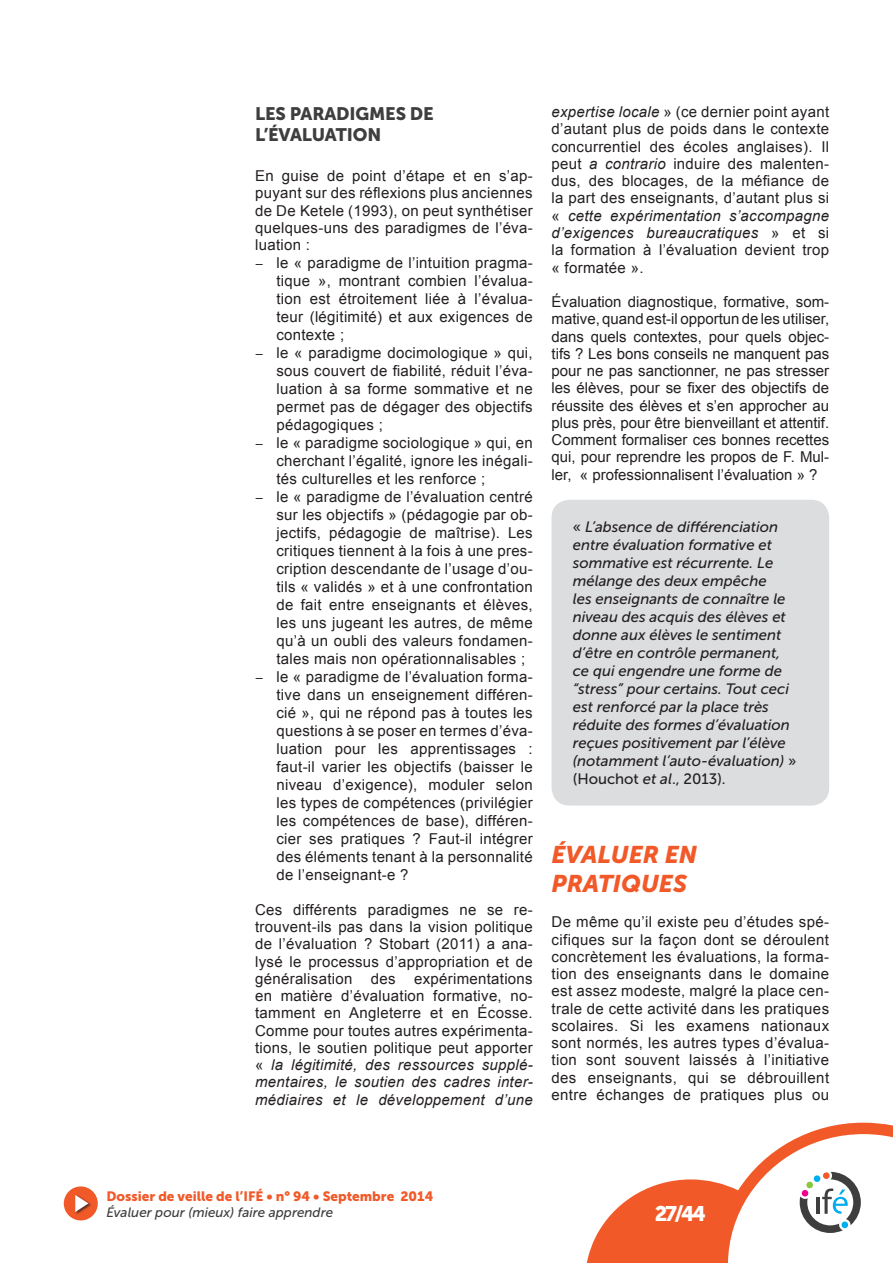
<style>
.page{position:relative;width:893px;height:1263px;background:#fff}
.page>*{position:absolute;margin:0;border:0;box-sizing:border-box;transform-origin:0 0}
.t1{font:italic 24px/28.8px "Museo Sans 900";color:#f15929}
.t2{font:21px "Museo Sans 900";color:#fff}
.t3{font:18px/21.6px "Museo Sans 900";letter-spacing:-.01em;color:#3e3e3f}
.t4{font:15px/17.2px "Arial";letter-spacing:.02em;color:#231f20;text-align:justify}
.t5{font:italic 15px/18px "Museo Sans 500";color:#231f20}
.t6{font:13.5px "Museo Sans 900";color:#f15929}
.t7{font:italic 13.5px "Museo Sans 500";color:#3e3e3f}
.s1{font-style:italic}
.s2{font-style:normal}
</style>
<div class="page">
<div style="left:64px;top:1186px;width:34px;height:34px;background:#f15929;border-radius:50%"></div>
<div style="left:75px;top:1194px;width:16px;height:21px;background:#231f20;opacity:.75"></div>
<svg style="left:75px;top:1195px;width:13px;height:17px"></svg>
<svg style="left:587px;top:1123px;width:306px;height:140px"></svg>
<div style="left:806px;top:1181px;width:7px;height:7px;background:#8bc63e;border-radius:50%"></div>
<div style="left:814px;top:1175px;width:6px;height:7px;background:#00aeef;border-radius:50%"></div>
<div style="left:823px;top:1172px;width:7px;height:7px;background:#f15929;border-radius:50%"></div>
<div style="left:841px;top:1221px;width:7px;height:7px;background:#00aeef;border-radius:50%"></div>
<div style="left:801px;top:1190px;width:7px;height:7px;background:#ed028c;border-radius:50%"></div>
<div style="left:551px;top:500px;width:278px;height:305px;background:#dcdddf;border-radius:18px"></div>
<p class="t3" style="left:255px;top:103px;width:180px">LES PARADIGMES DE<br>L’ÉVALUATION</p>
<p class="t4" style="left:255px;top:167px;width:279px">En guise de point d’étape et en s’ap-</p>
<p class="t4" style="left:255px;top:185px;width:279px">puyant sur des réflexions plus anciennes</p>
<p class="t4" style="left:255px;top:202px;width:279px">de De Ketele (1993), on peut synthétiser</p>
<p class="t4" style="left:255px;top:219px;width:279px">quelques-uns des paradigmes de l’éva-</p>
<p class="t4" style="left:255px;top:236px;width:56px">luation :</p>
<p class="t4" style="left:255px;top:254px;width:279px">− le « paradigme de l’intuition pragma-</p>
<p class="t4" style="left:276px;top:272px;width:258px">tique », montrant combien l’évalua-</p>
<p class="t4" style="left:276px;top:290px;width:258px">tion est étroitement liée à l’évalua-</p>
<p class="t4" style="left:276px;top:308px;width:258px">teur (légitimité) et aux exigences de</p>
<p class="t4" style="left:276px;top:326px;width:69px">contexte ;</p>
<p class="t4" style="left:255px;top:344px;width:279px">− le « paradigme docimologique » qui,</p>
<p class="t4" style="left:276px;top:362px;width:258px">sous couvert de fiabilité, réduit l’éva-</p>
<p class="t4" style="left:276px;top:380px;width:258px">luation à sa forme sommative et ne</p>
<p class="t4" style="left:276px;top:398px;width:258px">permet pas de dégager des objectifs</p>
<p class="t4" style="left:276px;top:416px;width:108px">pédagogiques ;</p>
<p class="t4" style="left:255px;top:434px;width:279px">− le « paradigme sociologique » qui, en</p>
<p class="t4" style="left:276px;top:452px;width:258px">cherchant l’égalité, ignore les inégali-</p>
<p class="t4" style="left:276px;top:470px;width:210px">tés culturelles et les renforce ;</p>
<p class="t4" style="left:255px;top:488px;width:279px">− le « paradigme de l’évaluation centré</p>
<p class="t4" style="left:276px;top:506px;width:258px">sur les objectifs » (pédagogie par ob-</p>
<p class="t4" style="left:276px;top:524px;width:258px">jectifs, pédagogie de maîtrise). Les</p>
<p class="t4" style="left:276px;top:542px;width:258px">critiques tiennent à la fois à une pres-</p>
<p class="t4" style="left:276px;top:560px;width:258px">cription descendante de l’usage d’ou-</p>
<p class="t4" style="left:276px;top:578px;width:258px">tils « validés » et à une confrontation</p>
<p class="t4" style="left:276px;top:596px;width:258px">de fait entre enseignants et élèves,</p>
<p class="t4" style="left:276px;top:614px;width:258px">les uns jugeant les autres, de même</p>
<p class="t4" style="left:276px;top:632px;width:258px">qu’à un oubli des valeurs fondamen-</p>
<p class="t4" style="left:276px;top:650px;width:250px">tales mais non opérationnalisables ;</p>
<p class="t4" style="left:255px;top:668px;width:279px">− le « paradigme de l’évaluation forma-</p>
<p class="t4" style="left:276px;top:686px;width:258px">tive dans un enseignement différen-</p>
<p class="t4" style="left:276px;top:704px;width:258px">cié », qui ne répond pas à toutes les</p>
<p class="t4" style="left:276px;top:722px;width:258px">questions à se poser en termes d’éva-</p>
<p class="t4" style="left:276px;top:740px;width:258px">luation pour les apprentissages :</p>
<p class="t4" style="left:276px;top:758px;width:258px">faut-il varier les objectifs (baisser le</p>
<p class="t4" style="left:276px;top:776px;width:258px">niveau d’exigence), moduler selon</p>
<p class="t4" style="left:276px;top:794px;width:258px">les types de compétences (privilégier</p>
<p class="t4" style="left:276px;top:812px;width:258px">les compétences de base), différen-</p>
<p class="t4" style="left:276px;top:830px;width:258px">cier ses pratiques ? Faut-il intégrer</p>
<p class="t4" style="left:276px;top:848px;width:258px">des éléments tenant à la personnalité</p>
<p class="t4" style="left:276px;top:866px;width:134px">de l’enseignant-e ?</p>
<p class="t4" style="left:255px;top:901px;width:279px">Ces différents paradigmes ne se re&shy;trouvent-ils pas dans la vision politique de l’évaluation ? Stobart (2011) a ana&shy;lysé le processus d’appropriation et de généralisation des expérimentations en matière d’évaluation formative, no&shy;tamment en Angleterre et en Écosse.<br>Comme pour toutes autres expérimenta&shy;tions, le soutien politique peut apporter « <span class="s1">la légitimité, des ressources supplé&shy;mentaires, le soutien des cadres inter&shy;médiaires et le développement d’une</span></p>
<p class="t4" style="left:551px;top:103px;width:279px"><span class="s1">expertise locale</span> » (ce dernier point ayant d’autant plus de poids dans le contexte concurrentiel des écoles anglaises). Il peut <span class="s1">a contrario</span> induire des malenten&shy;dus, des blocages, de la méfiance de la part des enseignants, d’autant plus si « <span class="s1">cette expérimentation s’accompagne d’exigences bureaucratiques</span> » et si la formation à l’évaluation devient trop « formatée ».</p>
<p class="t4" style="left:551px;top:293px;width:279px">Évaluation diagnostique, formative, som&shy;mative, quand est-il opportun de les utiliser, dans quels contextes, pour quels objec&shy;tifs ? Les bons conseils ne manquent pas pour ne pas sanctionner, ne pas stresser les élèves, pour se fixer des objectifs de réussite des élèves et s’en approcher au plus près, pour être bienveillant et attentif.<br>Comment formaliser ces bonnes recettes qui, pour reprendre les propos de F. Mul&shy;ler, « professionnalisent l’évaluation » ?</p>
<p class="t5" style="left:573px;top:518px;width:225px"><span class="s2">«</span> L’absence de différenciation entre évaluation formative et sommative est récurrente. Le mélange des deux empêche<br>les enseignants de connaître le niveau des acquis des élèves et donne aux élèves le sentiment d’être en contrôle permanent, ce qui engendre une forme de “stress” pour certains. Tout ceci est renforcé par la place très réduite des formes d’évaluation reçues positivement par l’élève (notamment l’auto-évaluation) <span class="s2">» (Houchot</span> et al<span class="s2">., 2013).</span></p>
<h1 class="t1" style="left:551px;top:840px;width:147px">ÉVALUER EN<br>PRATIQUES</h1>
<p class="t4" style="left:551px;top:913px;width:279px">De même qu’il existe peu d’études spé&shy;cifiques sur la façon dont se déroulent concrètement les évaluations, la forma&shy;tion des enseignants dans le domaine est assez modeste, malgré la place cen&shy;trale de cette activité dans les pratiques scolaires. Si les examens nationaux sont normés, les autres types d’évalua&shy;tion sont souvent laissés à l’initiative des enseignants, qui se débrouillent entre échanges de pratiques plus ou</p>
<p class="t6" style="left:106px;top:1188px;width:328px">Dossier de veille de l’IFÉ • n° 94 • Septembre 2014</p>
<p class="t7" style="left:106px;top:1205px;width:228px">Évaluer pour (mieux) faire apprendre</p>
<h2 class="t2" style="left:655px;top:1202px;width:53px">27/44</h2>
</div>
